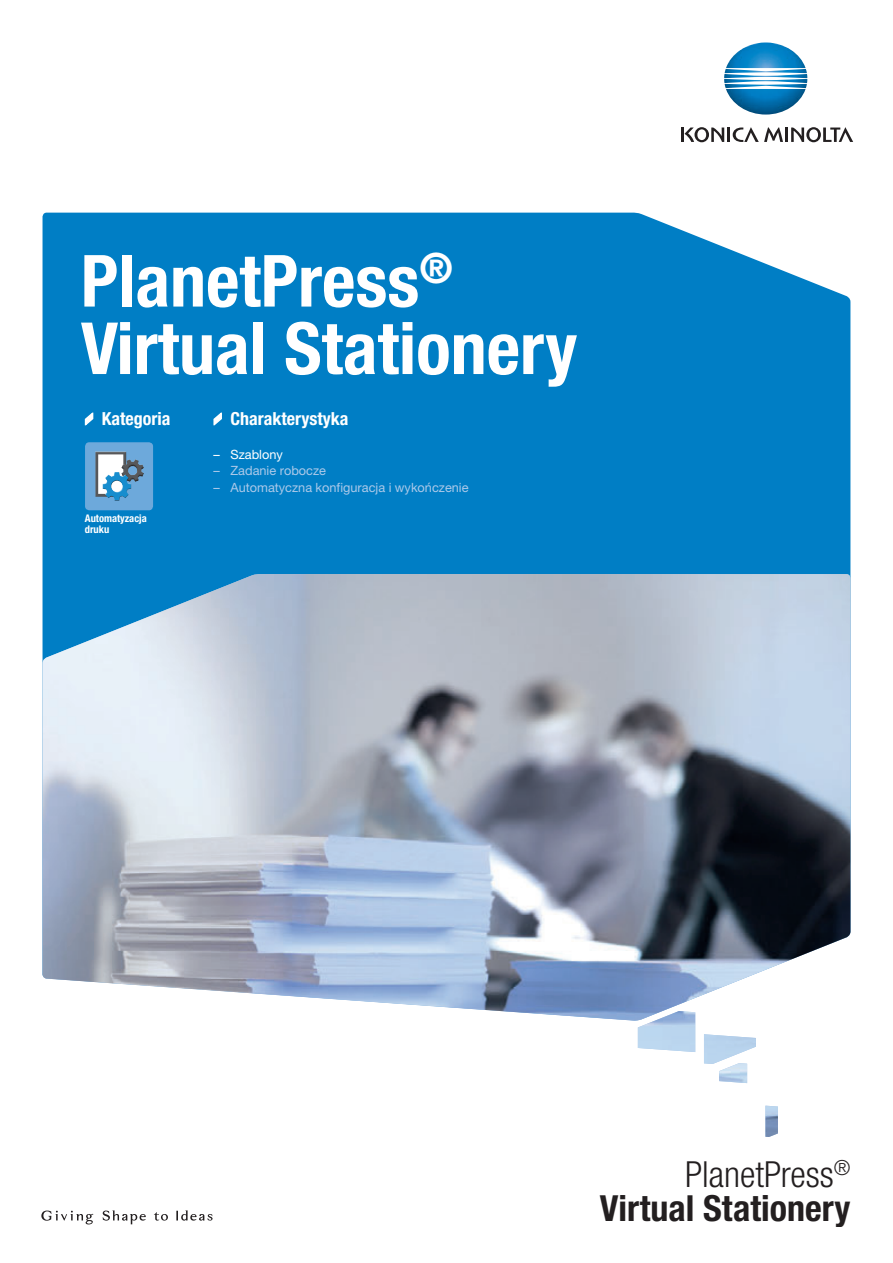
<style>
.page{position:relative;width:893px;height:1263px;background:#fff}
.page>*{position:absolute;margin:0;border:0;box-sizing:border-box;transform-origin:0 0}
.t1{font:700 condensed 72px/67.5px "Helvetica Neue LT Pro";color:#fff}
.t2{font:700 condensed 36px/34px "Helvetica Neue LTW1 G";color:#231f20;text-align:right}
.t3{font:700 condensed 18px "Helvetica Neue LT Pro";color:#fff}
.t4{font:12.75px "Helvetica Neue LT Pro";color:#acc9e9}
.t5{font:12.75px "Helvetica Neue LT Pro";color:#fff}
.t6{font:700 condensed 10.5px/10.5px "Helvetica Neue LT Pro";color:#fff}
.s1{font-weight:300}
</style>
<div class="page">
<div style="left:43px;top:213px;width:807px;height:361px;background:#007ec5"></div>
<img style="left:724px;top:42px;width:83px;height:73px">
<hr style="left:785px;top:128px;width:3px;height:14px;background:#231f20">
<svg style="left:791px;top:127px;width:62px;height:15px"></svg>
<svg style="left:681px;top:127px;width:102px;height:15px"></svg>
<svg style="left:103px;top:1210px;width:43px;height:14px"></svg>
<svg style="left:176px;top:1210px;width:37px;height:10px"></svg>
<svg style="left:41px;top:1210px;width:52px;height:14px"></svg>
<svg style="left:154px;top:1212px;width:14px;height:9px"></svg>
<img style="left:43px;top:574px;width:807px;height:447px">
<svg style="left:638px;top:1011px;width:140px;height:53px"></svg>
<img style="left:719px;top:1063px;width:59px;height:74px">
<div style="left:85px;top:442px;width:68px;height:68px;background:#6da9db;border-radius:4px"></div>
<svg style="left:95px;top:451px;width:49px;height:46px"></svg>
<svg style="left:102px;top:471px;width:30px;height:1px"></svg>
<svg style="left:102px;top:472px;width:30px;height:29px"></svg>
<svg style="left:83px;top:410px;width:11px;height:17px"></svg>
<svg style="left:212px;top:410px;width:11px;height:17px"></svg>
<h1 class="t1" style="left:81px;top:246px;width:498px">PlanetPress<sup>®<br></sup>Virtual Stationery</h1>
<h3 class="t3" style="left:102px;top:408px;width:70px">Kategoria</h3>
<h3 class="t3" style="left:230px;top:408px;width:119px">Charakterystyka</h3>
<p class="t5" style="left:213px;top:447px;width:71px">– Szablony</p>
<p class="t4" style="left:213px;top:463px;width:114px">– Zadanie robocze</p>
<p class="t4" style="left:213px;top:480px;width:257px">– Automatyczna konfiguracja i wykończenie</p>
<p class="t6" style="left:85px;top:513px;width:63px">Automatyzacja druku</p>
<h2 class="t2" style="left:600px;top:1157px;width:252px"><span class="s1">PlanetPress</span><sup>®<br></sup>Virtual Stationery</h2>
</div>
